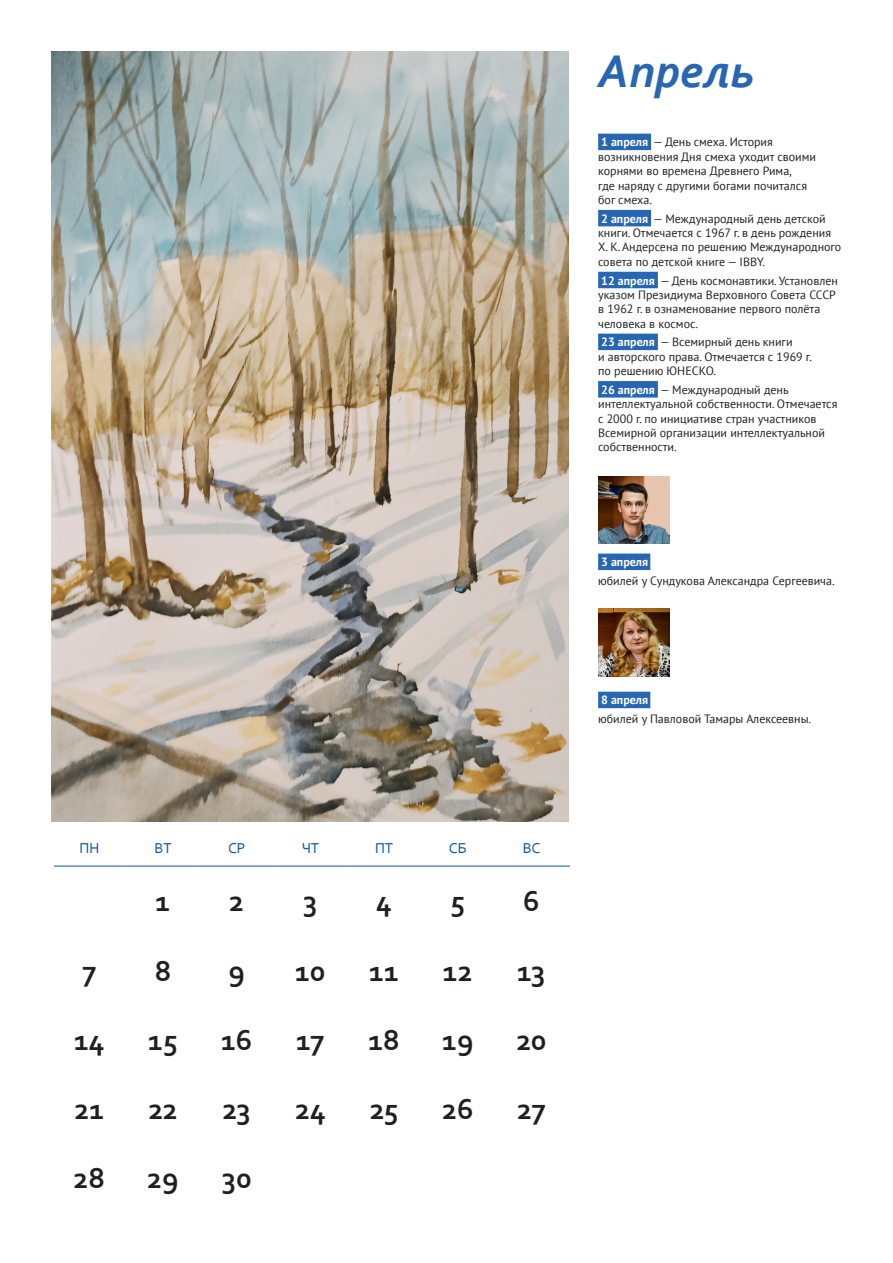
<style>
.page{position:relative;width:893px;height:1263px;background:#fff}
.page>*{position:absolute;margin:0;border:0;box-sizing:border-box;transform-origin:0 0}
.Месяц{font:italic 700 48px "Corbel";color:#2666b2}
.день{font:700 30px "Corbel";color:#231f20}
.пн{font:15px "Corbel";color:#0a56a7}
._01_Текст{font:12px/14.4px "PT Sans";color:#231f20}
.Выделение_подчеркива{font:700 12px "PT Sans";color:#fff}
.s1{font-weight:700;color:#fff}
</style>
<div class="page">
<svg style="left:54px;top:865px;width:513px;height:1px"></svg>
<hr style="left:125px;top:824px;width:2px;height:42px;background:#fff">
<hr style="left:199px;top:824px;width:2px;height:42px;background:#fff">
<hr style="left:420px;top:824px;width:2px;height:42px;background:#fff">
<hr style="left:494px;top:824px;width:1px;height:42px;background:#fff">
<hr style="left:273px;top:824px;width:1px;height:42px;background:#fff">
<hr style="left:347px;top:824px;width:1px;height:42px;background:#fff">
<hr style="left:54px;top:866px;width:72px;height:1px;background:#0a56a7">
<hr style="left:126px;top:866px;width:74px;height:1px;background:#0a56a7">
<hr style="left:200px;top:866px;width:74px;height:1px;background:#0a56a7">
<hr style="left:274px;top:866px;width:73px;height:1px;background:#0a56a7">
<hr style="left:347px;top:866px;width:74px;height:1px;background:#0a56a7">
<hr style="left:421px;top:866px;width:74px;height:1px;background:#0a56a7">
<hr style="left:495px;top:866px;width:75px;height:1px;background:#0a56a7">
<div style="left:598px;top:134px;width:53px;height:16px;background:#2666b2"></div>
<div style="left:598px;top:210px;width:53px;height:16px;background:#2666b2"></div>
<div style="left:598px;top:272px;width:60px;height:16px;background:#2666b2"></div>
<div style="left:598px;top:334px;width:60px;height:16px;background:#2666b2"></div>
<div style="left:598px;top:381px;width:60px;height:17px;background:#2666b2"></div>
<img style="left:598px;top:476px;width:71px;height:68px">
<div style="left:598px;top:553px;width:52px;height:17px;background:#2666b2"></div>
<div style="left:598px;top:692px;width:52px;height:16px;background:#2666b2"></div>
<img style="left:51px;top:51px;width:517px;height:770px">
<img style="left:598px;top:608px;width:71px;height:68px">
<p class="пн" style="left:79px;top:839px;width:21px">ПН</p>
<p class="пн" style="left:154px;top:839px;width:19px">ВТ</p>
<p class="пн" style="left:228px;top:839px;width:19px">СР</p>
<p class="пн" style="left:302px;top:839px;width:19px">ЧТ</p>
<p class="пн" style="left:375px;top:839px;width:20px">ПТ</p>
<p class="пн" style="left:449px;top:839px;width:19px">СБ</p>
<p class="пн" style="left:523px;top:839px;width:19px">ВС</p>
<p class="день" style="left:156px;top:883px;width:16px">1</p>
<p class="день" style="left:229px;top:883px;width:16px">2</p>
<p class="день" style="left:303px;top:883px;width:16px">3</p>
<p class="день" style="left:376px;top:883px;width:17px">4</p>
<p class="день" style="left:450px;top:883px;width:16px">5</p>
<p class="день" style="left:523px;top:883px;width:18px">6</p>
<p class="день" style="left:82px;top:952px;width:16px">7</p>
<p class="день" style="left:155px;top:952px;width:18px">8</p>
<p class="день" style="left:228px;top:952px;width:18px">9</p>
<p class="день" style="left:295px;top:952px;width:32px">10</p>
<p class="день" style="left:369px;top:952px;width:31px">11</p>
<p class="день" style="left:443px;top:952px;width:31px">12</p>
<p class="день" style="left:517px;top:952px;width:30px">13</p>
<p class="день" style="left:74px;top:1021px;width:32px">14</p>
<p class="день" style="left:148px;top:1021px;width:31px">15</p>
<p class="день" style="left:221px;top:1021px;width:33px">16</p>
<p class="день" style="left:296px;top:1021px;width:30px">17</p>
<p class="день" style="left:368px;top:1021px;width:33px">18</p>
<p class="день" style="left:442px;top:1021px;width:33px">19</p>
<p class="день" style="left:517px;top:1021px;width:31px">20</p>
<p class="день" style="left:74px;top:1090px;width:31px">21</p>
<p class="день" style="left:148px;top:1090px;width:31px">22</p>
<p class="день" style="left:222px;top:1090px;width:30px">23</p>
<p class="день" style="left:295px;top:1090px;width:32px">24</p>
<p class="день" style="left:370px;top:1090px;width:30px">25</p>
<p class="день" style="left:442px;top:1090px;width:33px">26</p>
<p class="день" style="left:517px;top:1090px;width:31px">27</p>
<p class="день" style="left:74px;top:1159px;width:33px">28</p>
<p class="день" style="left:147px;top:1159px;width:33px">29</p>
<p class="день" style="left:222px;top:1159px;width:32px">30</p>
<p class="Месяц" style="left:598px;top:41px;width:158px">Апрель</p>
<p class="_01_Текст" style="left:598px;top:135px;width:219px"><span class="s1">1 апреля</span> — День смеха. История возникновения Дня смеха уходит своими корнями во времена Древнего Рима,<br>где наряду с другими богами почитался бог смеха.</p>
<p class="_01_Текст" style="left:598px;top:211px;width:245px"><span class="s1">2 апреля</span> — Международный день детской книги. Отмечается с 1967 г. в день рождения Х. К. Андерсена по решению Международного совета по детской книге — IBBY.</p>
<p class="_01_Текст" style="left:598px;top:273px;width:241px"><span class="s1">12 апреля</span> — День космонавтики. Установлен указом Президиума Верховного Совета СССР в 1962 г. в ознаменование первого полёта человека в космос.</p>
<p class="_01_Текст" style="left:598px;top:335px;width:215px"><span class="s1">23 апреля</span> — Всемирный день книги<br>и авторского права. Отмечается с 1969 г. по решению ЮНЕСКО.</p>
<p class="_01_Текст" style="left:598px;top:382px;width:241px"><span class="s1">26 апреля</span> — Международный день интеллектуальной собственности. Отмечается с 2000 г. по инициативе стран участников Всемирной организации интеллектуальной собственности.</p>
<p class="Выделение_подчеркива" style="left:601px;top:554px;width:48px">3 апреля</p>
<p class="_01_Текст" style="left:598px;top:573px;width:238px">юбилей у Сундукова Александра Сергеевича.</p>
<p class="Выделение_подчеркива" style="left:601px;top:692px;width:48px">8 апреля</p>
<p class="_01_Текст" style="left:598px;top:711px;width:215px">юбилей у Павловой Тамары Алексеевны.</p>
</div>
